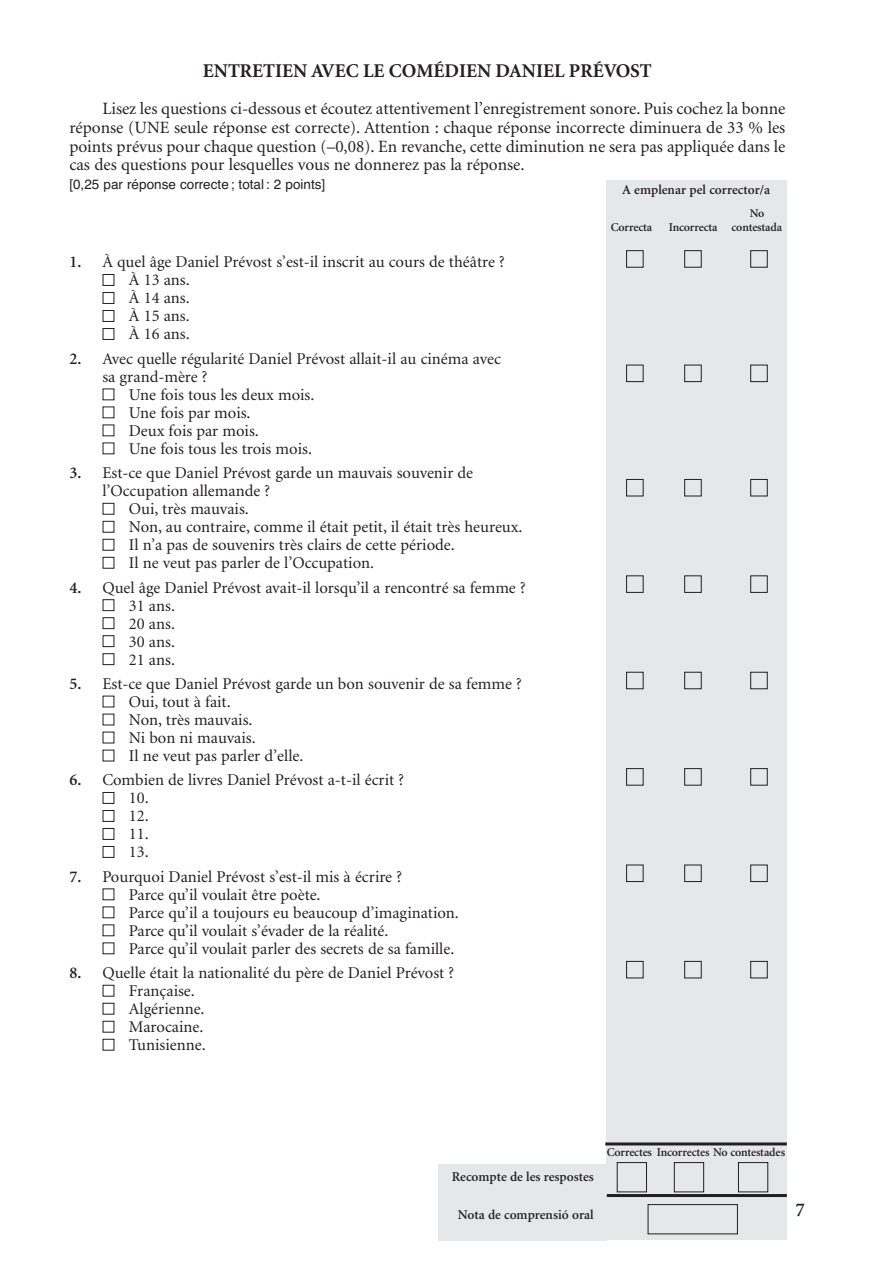
<style>
.page{position:relative;width:893px;height:1263px;background:#fff}
.page>*{position:absolute;margin:0;border:0;box-sizing:border-box;transform-origin:0 0}
.t1{font:700 19.5px "Minion";color:#231f20}
.t2{font:600 19.5px "Minion";color:#231f20}
.t3{font:17.25px/18.8px "Minion";letter-spacing:-.005em;color:#231f20;text-align:justify}
.t4{font:16.5px/18px "Minion";color:#231f20}
.t5{font:600 13.5px "Minion";color:#231f20}
.t6{font:13.5px "Helvetica";color:#231f20}
.t7{font:600 12px "Minion";letter-spacing:-.015em;color:#231f20}
.s1{font-weight:600}
.s2{color:#fff}
</style>
<div class="page">
<div style="left:605px;top:181px;width:181px;height:1059px;background:#e6e7e9"></div>
<hr style="left:605px;top:1142px;width:181px;height:3px;background:#231f20">
<div style="left:438px;top:1164px;width:169px;height:76px;background:#e6e7e9"></div>
<hr style="left:606px;top:1194px;width:180px;height:3px;background:#231f20">
<svg style="left:626px;top:250px;width:141px;height:728px"></svg>
<svg style="left:616px;top:1162px;width:152px;height:72px"></svg>
<p class="t1" style="left:203px;top:63px;width:450px">ENTRETIEN AVEC LE COMÉDIEN DANIEL PRÉVOST</p>
<p class="t3" style="left:69px;top:101px;width:717px;text-indent:33px">Lisez les questions ci-dessous et écoutez attentivement l’enregistrement sonore. Puis cochez la bonne réponse (UNE seule réponse est correcte). Attention : chaque réponse incorrecte diminuera de 33 % les points prévus pour chaque question (–0,08). En revanche, cette diminution ne sera pas appliquée dans le cas des questions pour lesquelles vous ne donnerez pas la réponse.</p>
<p class="t6" style="left:69px;top:179px;width:257px">[0,25 par réponse correcte; total: 2 points]</p>
<p class="t5" style="left:622px;top:184px;width:149px">A emplenar pel corrector/a</p>
<p class="t7" style="left:749px;top:209px;width:16px">No</p>
<p class="t7" style="left:611px;top:223px;width:43px">Correcta</p>
<p class="t7" style="left:669px;top:223px;width:115px">Incorrecta contestada</p>
<p class="t4" style="left:69px;top:255px;width:437px"><span class="s1">1.</span> À quel âge Daniel Prévost s’est-il inscrit au cours de théâtre ?</p>
<p class="t4" style="left:102px;top:273px;width:89px"><span class="s2">■</span> À 13 ans.</p>
<p class="t4" style="left:102px;top:291px;width:89px"><span class="s2">■</span> À 14 ans.</p>
<p class="t4" style="left:102px;top:309px;width:89px"><span class="s2">■</span> À 15 ans.</p>
<p class="t4" style="left:102px;top:327px;width:89px"><span class="s2">■</span> À 16 ans.</p>
<p class="t4" style="left:102px;top:351px;width:400px;text-indent:-33px"><span class="s1">2.</span> Avec quelle régularité Daniel Prévost allait-il au cinéma avec sa grand-mère ?</p>
<p class="t4" style="left:102px;top:387px;width:213px"><span class="s2">■</span> Une fois tous les deux mois.</p>
<p class="t4" style="left:102px;top:405px;width:150px"><span class="s2">■</span> Une fois par mois.</p>
<p class="t4" style="left:102px;top:423px;width:158px"><span class="s2">■</span> Deux fois par mois.</p>
<p class="t4" style="left:102px;top:441px;width:211px"><span class="s2">■</span> Une fois tous les trois mois.</p>
<p class="t4" style="left:102px;top:465px;width:372px;text-indent:-33px"><span class="s1">3.</span> Est-ce que Daniel Prévost garde un mauvais souvenir de l’Occupation allemande ?</p>
<p class="t4" style="left:102px;top:501px;width:148px"><span class="s2">■</span> Oui, très mauvais.</p>
<p class="t4" style="left:102px;top:519px;width:421px"><span class="s2">■</span> Non, au contraire, comme il était petit, il était très heureux.</p>
<p class="t4" style="left:102px;top:537px;width:354px"><span class="s2">■</span> Il n’a pas de souvenirs très clairs de cette période.</p>
<p class="t4" style="left:102px;top:555px;width:273px"><span class="s2">■</span> Il ne veut pas parler de l’Occupation.</p>
<p class="t4" style="left:69px;top:580px;width:458px"><span class="s1">4.</span> Quel âge Daniel Prévost avait-il lorsqu’il a rencontré sa femme ?</p>
<p class="t4" style="left:102px;top:598px;width:74px"><span class="s2">■</span> 31 ans.</p>
<p class="t4" style="left:102px;top:616px;width:74px"><span class="s2">■</span> 20 ans.</p>
<p class="t4" style="left:102px;top:634px;width:74px"><span class="s2">■</span> 30 ans.</p>
<p class="t4" style="left:102px;top:652px;width:74px"><span class="s2">■</span> 21 ans.</p>
<p class="t4" style="left:69px;top:676px;width:454px"><span class="s1">5.</span> Est-ce que Daniel Prévost garde un bon souvenir de sa femme ?</p>
<p class="t4" style="left:102px;top:694px;width:130px"><span class="s2">■</span> Oui, tout à fait.</p>
<p class="t4" style="left:102px;top:712px;width:151px"><span class="s2">■</span> Non, très mauvais.</p>
<p class="t4" style="left:102px;top:730px;width:155px"><span class="s2">■</span> Ni bon ni mauvais.</p>
<p class="t4" style="left:102px;top:748px;width:202px"><span class="s2">■</span> Il ne veut pas parler d’elle.</p>
<p class="t4" style="left:69px;top:772px;width:336px"><span class="s1">6.</span> Combien de livres Daniel Prévost a-t-il écrit ?</p>
<p class="t4" style="left:102px;top:790px;width:48px"><span class="s2">■</span> 10.</p>
<p class="t4" style="left:102px;top:808px;width:48px"><span class="s2">■</span> 12.</p>
<p class="t4" style="left:102px;top:826px;width:48px"><span class="s2">■</span> 11.</p>
<p class="t4" style="left:102px;top:844px;width:48px"><span class="s2">■</span> 13.</p>
<p class="t4" style="left:69px;top:869px;width:334px"><span class="s1">7.</span> Pourquoi Daniel Prévost s’est-il mis à écrire ?</p>
<p class="t4" style="left:102px;top:887px;width:219px"><span class="s2">■</span> Parce qu’il voulait être poète.</p>
<p class="t4" style="left:102px;top:905px;width:358px"><span class="s2">■</span> Parce qu’il a toujours eu beaucoup d’imagination.</p>
<p class="t4" style="left:102px;top:923px;width:287px"><span class="s2">■</span> Parce qu’il voulait s’évader de la réalité.</p>
<p class="t4" style="left:102px;top:941px;width:353px"><span class="s2">■</span> Parce qu’il voulait parler des secrets de sa famille.</p>
<p class="t4" style="left:69px;top:965px;width:386px"><span class="s1">8.</span> Quelle était la nationalité du père de Daniel Prévost ?</p>
<p class="t4" style="left:102px;top:983px;width:94px"><span class="s2">■</span> Française.</p>
<p class="t4" style="left:102px;top:1001px;width:104px"><span class="s2">■</span> Algérienne.</p>
<p class="t4" style="left:102px;top:1019px;width:102px"><span class="s2">■</span> Marocaine.</p>
<p class="t4" style="left:102px;top:1037px;width:105px"><span class="s2">■</span> Tunisienne.</p>
<p class="t5" style="left:452px;top:1171px;width:143px">Recompte de les respostes</p>
<p class="t5" style="left:458px;top:1209px;width:138px">Nota de comprensió oral</p>
<p class="t7" style="left:607px;top:1148px;width:180px">Correctes Incorrectes No contestades</p>
<p class="t2" style="left:795px;top:1202px;width:11px">7</p>
</div>
